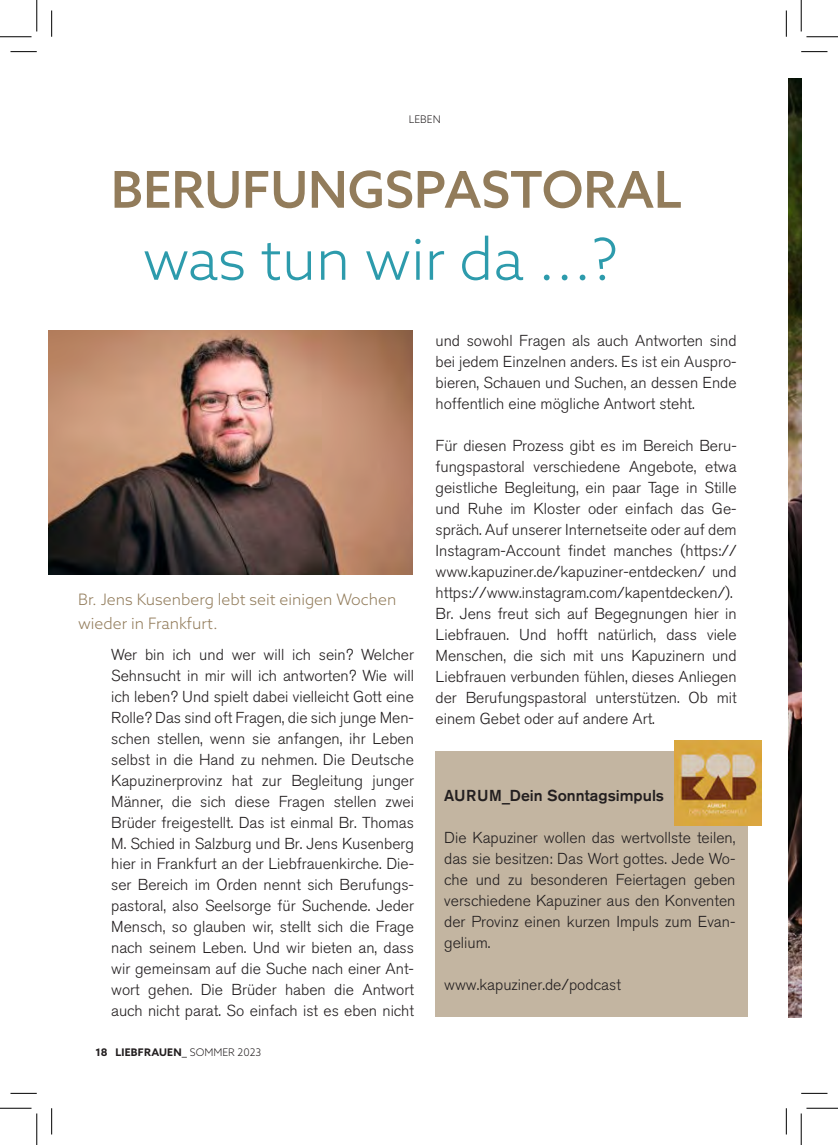
<style>
.page{position:relative;width:838px;height:1145px;background:#fff}
.page>*{position:absolute;margin:0;border:0;box-sizing:border-box;transform-origin:0 0}
.t1{font:300 57.75px "Azo Sans";color:#2d9bac}
.t2{font:500 50.75px "Azo Sans";color:#927c5b}
.t3{font:300 15.75px/21px "Akzidenz Grotesk Std";color:#231f20;text-align:justify}
.t4{font:300 15.75px/24.5px "Azo Sans";color:#927c5b}
.t5{font:500 15.75px "Akzidenz Grotesk Std";color:#231f20}
.t6{font:700 10.5px "Azo Sans";letter-spacing:.02em;color:#231f20}
.t7{font:300 10.5px "Azo Sans";color:#231f20}
.s1{font-weight:300}
</style>
<div class="page">
<img style="left:48px;top:330px;width:364px;height:245px">
<img style="left:788px;top:79px;width:13px;height:938px">
<div style="left:435px;top:751px;width:312px;height:265px;background:#c3b5a1"></div>
<img style="left:674px;top:740px;width:87px;height:86px">
<svg style="left:10px;top:51px;width:27px;height:1px"></svg>
<svg style="left:801px;top:51px;width:26px;height:1px"></svg>
<svg style="left:10px;top:1093px;width:27px;height:1px"></svg>
<svg style="left:801px;top:1093px;width:26px;height:1px"></svg>
<svg style="left:51px;top:10px;width:1px;height:27px"></svg>
<svg style="left:51px;top:1108px;width:1px;height:26px"></svg>
<svg style="left:786px;top:10px;width:1px;height:27px"></svg>
<svg style="left:786px;top:1108px;width:1px;height:26px"></svg>
<hr style="left:0;top:36px;width:32px;height:1px;background:#000">
<hr style="left:806px;top:36px;width:31px;height:1px;background:#000">
<hr style="left:0;top:1108px;width:32px;height:1px;background:#000">
<hr style="left:806px;top:1108px;width:31px;height:1px;background:#000">
<hr style="left:36px;top:0;width:1px;height:31px;background:#000">
<hr style="left:36px;top:1113px;width:1px;height:32px;background:#000">
<hr style="left:800px;top:0;width:1px;height:31px;background:#000">
<hr style="left:800px;top:1113px;width:1px;height:32px;background:#000">
<p class="t7" style="left:408px;top:112px;width:34px">LEBEN</p>
<h2 class="t2" style="left:111px;top:156px;width:572px">BERUFUNGSPASTORAL</h2>
<h1 class="t1" style="left:143px;top:222px;width:477px">was tun wir da ...?</h1>
<p class="t4" style="left:78px;top:586px;width:320px">Br. Jens Kusenberg lebt seit einigen Wochen wieder in Frankfurt.</p>
<p class="t3" style="left:111px;top:644px;width:304px">Wer bin ich und wer will ich sein? Welcher Sehnsucht in mir will ich antworten? Wie will ich leben? Und spielt dabei vielleicht Gott eine Rolle? Das sind oft Fragen, die sich junge Men&shy;schen stellen, wenn sie anfangen, ihr Leben selbst in die Hand zu nehmen. Die Deutsche Kapuzinerprovinz hat zur Begleitung junger Männer, die sich diese Fragen stellen zwei Brüder freigestellt. Das ist einmal Br. Thomas M. Schied in Salzburg und Br. Jens Kusenberg hier in Frankfurt an der Liebfrauenkirche. Die&shy;ser Bereich im Orden nennt sich Berufungs&shy;pastoral, also Seelsorge für Suchende. Jeder Mensch, so glauben wir, stellt sich die Frage nach seinem Leben. Und wir bieten an, dass wir gemeinsam auf die Suche nach einer Ant&shy;wort gehen. Die Brüder haben die Antwort auch nicht parat. So einfach ist es eben nicht</p>
<p class="t6" style="left:95px;top:1045px;width:167px">18 LIEBFRAUEN_ <span class="s1">SOMMER 2023</span></p>
<p class="t3" style="left:435px;top:330px;width:302px">und sowohl Fragen als auch Antworten sind bei jedem Einzelnen anders. Es ist ein Auspro&shy;bieren, Schauen und Suchen, an dessen Ende hoffentlich eine mögliche Antwort steht.</p>
<p class="t3" style="left:435px;top:435px;width:302px;text-align:left">Für diesen Prozess gibt es im Bereich Beru&shy;fungspastoral verschiedene Angebote, etwa geistliche Begleitung, ein paar Tage in Stille und Ruhe im Kloster oder einfach das Ge&shy;spräch. Auf unserer Internetseite oder auf dem Instagram-Account findet manches (https:// www.kapuziner.de/kapuziner-entdecken/ und https://www.instagram.com/kapentdecken/).<br>Br. Jens freut sich auf Begegnungen hier in Liebfrauen. Und hofft natürlich, dass viele Menschen, die sich mit uns Kapuzinern und Liebfrauen verbunden fühlen, dieses Anliegen der Berufungspastoral unterstützen. Ob mit einem Gebet oder auf andere Art.</p>
<p class="t5" style="left:444px;top:786px;width:221px">AURUM_Dein Sonntagsimpuls</p>
<p class="t3" style="left:444px;top:827px;width:293px">Die Kapuziner wollen das wertvollste teilen, das sie besitzen: Das Wort gottes. Jede Wo&shy;che und zu besonderen Feiertagen geben verschiedene Kapuziner aus den Konventen der Provinz einen kurzen Impuls zum Evan&shy;gelium.</p>
<p class="t3" style="left:444px;top:974px;width:178px">www.kapuziner.de/podcast</p>
</div>
